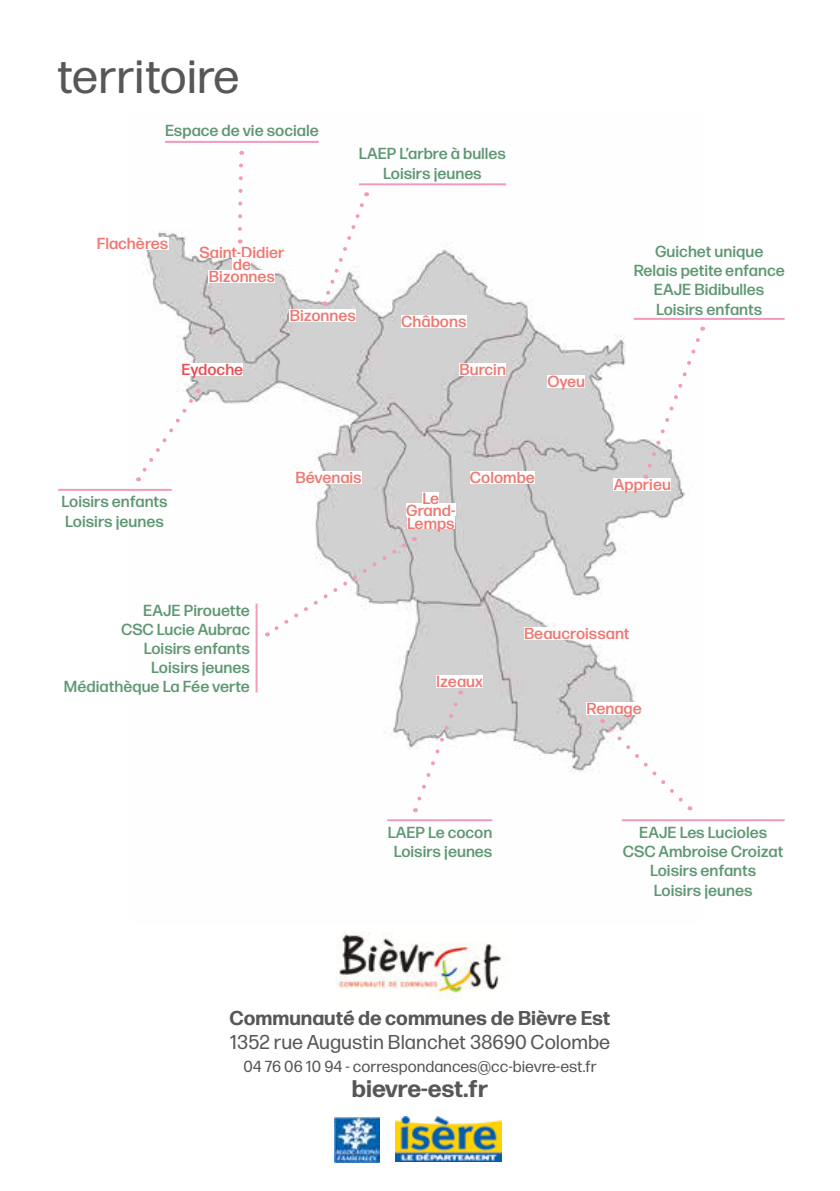
<style>
.page{position:relative;width:840px;height:1191px;background:#fff}
.page>*{position:absolute;margin:0;border:0;box-sizing:border-box;transform-origin:0 0}
.t1{font:48px "Forma DJR Micro";color:#575756}
.t2{font:700 24px "Forma DJR Micro";letter-spacing:-.005em;color:#575756}
.t3{font:20px "Forma DJR Micro";color:#575756}
.t4{font:700 20px "Forma DJR Micro";color:#575756}
.t5{font:500 16px/19.2px "Forma DJR Micro";color:#5f9773;text-align:center}
.t6{font:500 16px/24.2px "Forma DJR Micro";color:#ef7872;text-align:center}
.t7{font:16px "Forma DJR Micro";color:#575756}
.t8{font:500 16px "Forma DJR Micro";color:#ea4e54}
</style>
<div class="page">
<img style="left:336px;top:932px;width:167px;height:68px">
<img style="left:334px;top:1117px;width:45px;height:45px">
<img style="left:395px;top:1116px;width:106px;height:45px">
<img style="left:130px;top:140px;width:571px;height:682px">
<div style="left:97px;top:237px;width:71px;height:12px;background:#fff"></div>
<div style="left:436px;top:675px;width:46px;height:12px;background:#fff"></div>
<div style="left:523px;top:627px;width:106px;height:12px;background:#fff"></div>
<div style="left:295px;top:471px;width:66px;height:12px;background:#fff"></div>
<div style="left:406px;top:504px;width:49px;height:12px;background:#fff"></div>
<div style="left:422px;top:492px;width:17px;height:12px;background:#fff"></div>
<div style="left:407px;top:516px;width:47px;height:12px;background:#fff"></div>
<div style="left:547px;top:375px;width:37px;height:12px;background:#fff"></div>
<div style="left:459px;top:363px;width:46px;height:12px;background:#fff"></div>
<div style="left:181px;top:363px;width:62px;height:12px;background:#fff"></div>
<div style="left:209px;top:270px;width:66px;height:12px;background:#fff"></div>
<div style="left:199px;top:246px;width:85px;height:12px;background:#fff"></div>
<div style="left:233px;top:258px;width:18px;height:12px;background:#fff"></div>
<div style="left:289px;top:309px;width:66px;height:12px;background:#fff"></div>
<div style="left:401px;top:315px;width:65px;height:12px;background:#fff"></div>
<div style="left:613px;top:478px;width:57px;height:12px;background:#fff"></div>
<div style="left:586px;top:702px;width:55px;height:12px;background:#fff"></div>
<div style="left:469px;top:471px;width:65px;height:12px;background:#fff"></div>
<hr style="left:359px;top:183px;width:146px;height:2px;background:#f29abe">
<hr style="left:165px;top:141px;width:153px;height:2px;background:#f29abe">
<hr style="left:633px;top:318px;width:151px;height:2px;background:#f29abe">
<hr style="left:255px;top:603px;width:2px;height:89px;background:#f29abe">
<hr style="left:621px;top:819px;width:163px;height:2px;background:#f29abe">
<hr style="left:387px;top:819px;width:105px;height:2px;background:#f29abe">
<svg style="left:642px;top:327px;width:60px;height:152px"></svg>
<svg style="left:600px;top:719px;width:90px;height:91px"></svg>
<svg style="left:412px;top:690px;width:49px;height:122px"></svg>
<svg style="left:266px;top:537px;width:148px;height:100px"></svg>
<svg style="left:235px;top:161px;width:10px;height:82px"></svg>
<hr style="left:58px;top:489px;width:113px;height:2px;background:#f29abe">
<svg style="left:321px;top:192px;width:46px;height:113px"></svg>
<svg style="left:136px;top:389px;width:62px;height:92px"></svg>
<h1 class="t1" style="left:57px;top:49px;width:184px">territoire</h1>
<p class="t5" style="left:165px;top:121px;width:155px">Espace de vie sociale</p>
<p class="t6" style="left:97px;top:232px;width:73px">Flachères</p>
<p class="t6" style="left:199px;top:246px;width:86px;line-height:12.2px">Saint-Didier de</p>
<p class="t6" style="left:209px;top:265px;width:68px">Bizonnes</p>
<p class="t5" style="left:359px;top:144px;width:148px">LAEP L’arbre à bulles<br>Loisirs jeunes</p>
<p class="t6" style="left:289px;top:304px;width:68px">Bizonnes</p>
<p class="t6" style="left:401px;top:310px;width:67px">Châbons</p>
<p class="t8" style="left:181px;top:360px;width:63px">Eydoche</p>
<p class="t6" style="left:459px;top:358px;width:48px">Burcin</p>
<p class="t6" style="left:547px;top:370px;width:39px">Oyeu</p>
<p class="t5" style="left:633px;top:242px;width:152px">Guichet unique<br>Relais petite enfance<br>EAJE Bidibulles<br>Loisirs enfants</p>
<p class="t5" style="left:61px;top:492px;width:107px;text-align:left">Loisirs enfants<br>Loisirs jeunes</p>
<p class="t6" style="left:295px;top:466px;width:68px">Bévenais</p>
<p class="t6" style="left:407px;top:487px;width:49px">Le<br>Lemps</p>
<p class="t6" style="left:406px;top:498px;width:51px">Grand-</p>
<p class="t6" style="left:469px;top:466px;width:66px">Colombe</p>
<p class="t6" style="left:613px;top:473px;width:59px">Apprieu</p>
<p class="t5" style="left:64px;top:600px;width:187px;text-align:right">EAJE Pirouette<br>CSC Lucie Aubrac<br>Loisirs enfants<br>Loisirs jeunes<br>Médiathèque La Fée verte</p>
<p class="t6" style="left:436px;top:670px;width:48px">Izeaux</p>
<p class="t6" style="left:523px;top:622px;width:107px">Beaucroissant</p>
<p class="t6" style="left:586px;top:696px;width:57px">Renage</p>
<p class="t5" style="left:387px;top:823px;width:106px">LAEP Le cocon<br>Loisirs jeunes</p>
<p class="t5" style="left:622px;top:823px;width:162px">EAJE Les Lucioles<br>CSC Ambroise Croizat<br>Loisirs enfants<br>Loisirs jeunes</p>
<p class="t4" style="left:229px;top:1006px;width:382px">Communauté de communes de Bièvre Est</p>
<p class="t3" style="left:230px;top:1031px;width:381px">1352 rue Augustin Blanchet 38690 Colombe</p>
<p class="t7" style="left:243px;top:1057px;width:354px">04 76 06 10 94 - correspondances@cc-bievre-est.fr</p>
<h2 class="t2" style="left:352px;top:1074px;width:138px">bievre-est.fr</h2>
</div>
